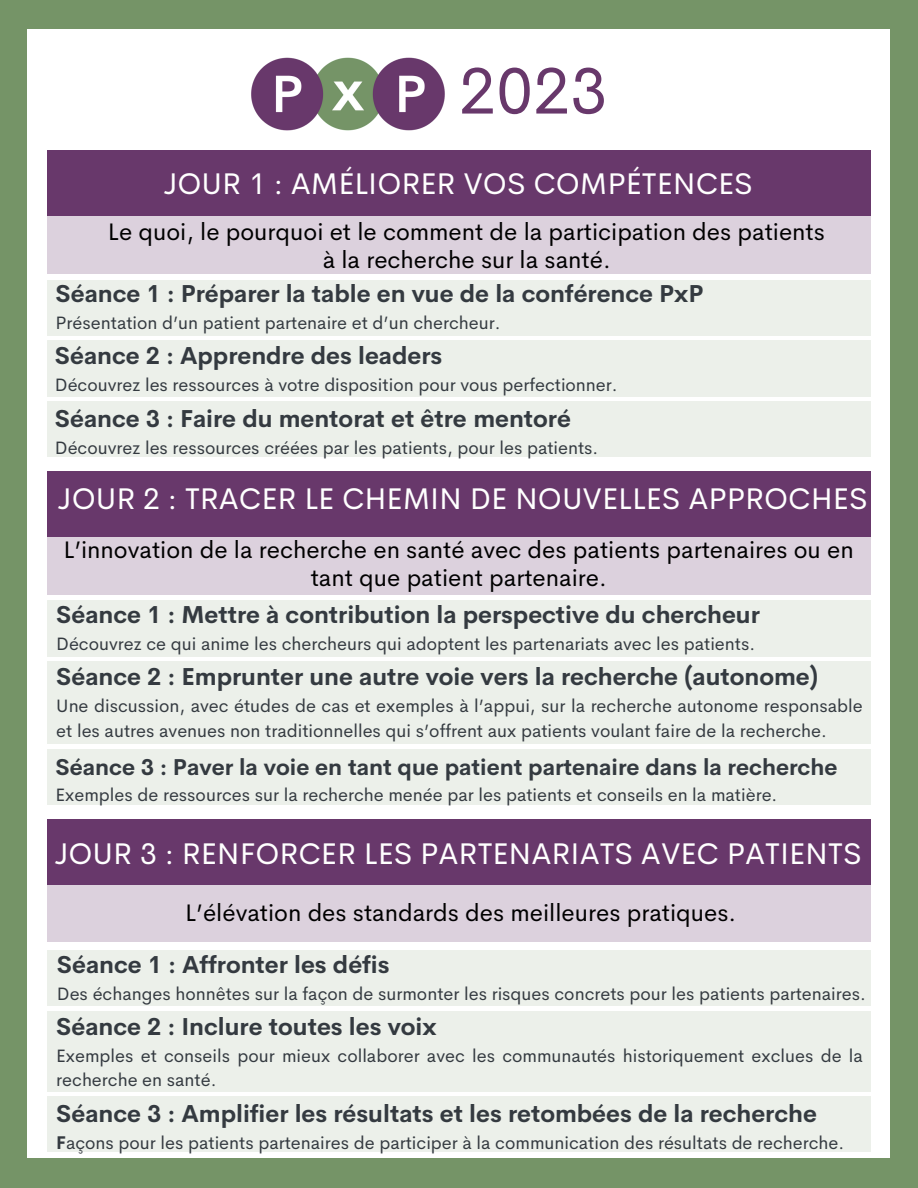
<style>
.page{position:relative;width:918px;height:1188px;background:#759467}
.page>*{position:absolute;margin:0;border:0;box-sizing:border-box;transform-origin:0 0}
.t1{font:66px "Cerebri Sans";color:#68386b}
.t2{font:30px "Cerebri Sans";color:#fff}
.t3{font:700 24px "Cerebri Sans";color:#343a40}
.t4{font:24px/28.2px "Cerebri Sans";color:#000;text-align:center}
.t5{font:700 22.5px "Cerebri Sans";color:#343a40}
.t6{font:18px/24.8px "Cerebri Sans";color:#343a40}
.s1{font-weight:700}
</style>
<div class="page">
<div style="left:28px;top:30px;width:862px;height:1128px;background:#fff"></div>
<img style="left:251px;top:57px;width:194px;height:74px">
<div style="left:47px;top:151px;width:823px;height:57px;background:#68386b"></div>
<svg style="left:47px;top:208px;width:823px;height:65px;background:#cdbece"></svg>
<div style="left:47px;top:402px;width:823px;height:55px;background:#ecf0ea"></div>
<div style="left:47px;top:280px;width:823px;height:55px;background:#ecf0ea"></div>
<div style="left:47px;top:341px;width:823px;height:55px;background:#ecf0ea"></div>
<div style="left:47px;top:472px;width:823px;height:57px;background:#68386b"></div>
<svg style="left:47px;top:529px;width:823px;height:65px;background:#cdbece"></svg>
<div style="left:47px;top:819px;width:823px;height:58px;background:#68386b"></div>
<svg style="left:47px;top:877px;width:823px;height:65px;background:#cdbece"></svg>
<div style="left:47px;top:750px;width:823px;height:55px;background:#ecf0ea"></div>
<div style="left:47px;top:601px;width:823px;height:55px;background:#ecf0ea"></div>
<div style="left:47px;top:662px;width:823px;height:82px;background:#ecf0ea"></div>
<div style="left:47px;top:1097px;width:823px;height:55px;background:#ecf0ea"></div>
<div style="left:47px;top:951px;width:823px;height:55px;background:#ecf0ea"></div>
<div style="left:47px;top:1011px;width:823px;height:80px;background:#ecf0ea"></div>
<p class="t1" style="left:459px;top:48px;width:150px">2023</p>
<p class="t2" style="left:163px;top:164px;width:591px">JOUR 1 : AMÉLIORER VOS COMPÉTENCES</p>
<p class="t4" style="left:108px;top:217px;width:718px">Le quoi, le pourquoi et le comment de la participation des patients à la recherche sur la santé.</p>
<p class="t3" style="left:56px;top:278px;width:649px">Séance 1 : Préparer la table en vue de la conférence PxP</p>
<p class="t6" style="left:56px;top:311px;width:446px">Présentation d’un patient partenaire et d’un chercheur.</p>
<p class="t3" style="left:55px;top:340px;width:389px">Séance 2 : Apprendre des leaders</p>
<p class="t6" style="left:55px;top:372px;width:564px">Découvrez les ressources à votre disposition pour vous perfectionner.</p>
<p class="t3" style="left:55px;top:403px;width:518px">Séance 3 : Faire du mentorat et être mentoré</p>
<p class="t6" style="left:55px;top:436px;width:545px">Découvrez les ressources créées par les patients, pour les patients.</p>
<p class="t2" style="left:58px;top:479px;width:811px">JOUR 2 : TRACER LE CHEMIN DE NOUVELLES APPROCHES</p>
<p class="t4" style="left:63px;top:536px;width:792px">L’innovation de la recherche en santé avec des patients partenaires ou en tant que patient partenaire.</p>
<p class="t3" style="left:56px;top:599px;width:705px">Séance 1 : Mettre à contribution la perspective du chercheur</p>
<p class="t6" style="left:56px;top:631px;width:700px">Découvrez ce qui anime les chercheurs qui adoptent les partenariats avec les patients.</p>
<p class="t3" style="left:56px;top:661px;width:763px">Séance 2 : Emprunter une autre voie vers la recherche (autonome)</p>
<p class="t6" style="left:56px;top:693px;width:808px">Une discussion, avec études de cas et exemples à l’appui, sur la recherche autonome responsable et les autres avenues non traditionnelles qui s’offrent aux patients voulant faire de la recherche.</p>
<p class="t5" style="left:56px;top:752px;width:783px">Séance 3 : Paver la voie en tant que patient partenaire dans la recherche</p>
<p class="t6" style="left:56px;top:782px;width:723px">Exemples de ressources sur la recherche menée par les patients et conseils en la matière.</p>
<p class="t2" style="left:54px;top:834px;width:809px">JOUR 3 : RENFORCER LES PARTENARIATS AVEC PATIENTS</p>
<p class="t4" style="left:185px;top:898px;width:553px">L’élévation des standards des meilleures pratiques.</p>
<p class="t3" style="left:57px;top:949px;width:334px">Séance 1 : Affronter les défis</p>
<p class="t6" style="left:57px;top:981px;width:810px">Des échanges honnêtes sur la façon de surmonter les risques concrets pour les patients partenaires.</p>
<p class="t3" style="left:56px;top:1011px;width:382px">Séance 2 : Inclure toutes les voix</p>
<p class="t6" style="left:56px;top:1043px;width:808px">Exemples et conseils pour mieux collaborer avec les communautés historiquement exclues de la recherche en santé.</p>
<p class="t3" style="left:56px;top:1098px;width:762px">Séance 3 : Amplifier les résultats et les retombées de la recherche</p>
<p class="t6" style="left:56px;top:1130px;width:790px"><span class="s1">F</span>açons pour les patients partenaires de participer à la communication des résultats de recherche.</p>
</div>
